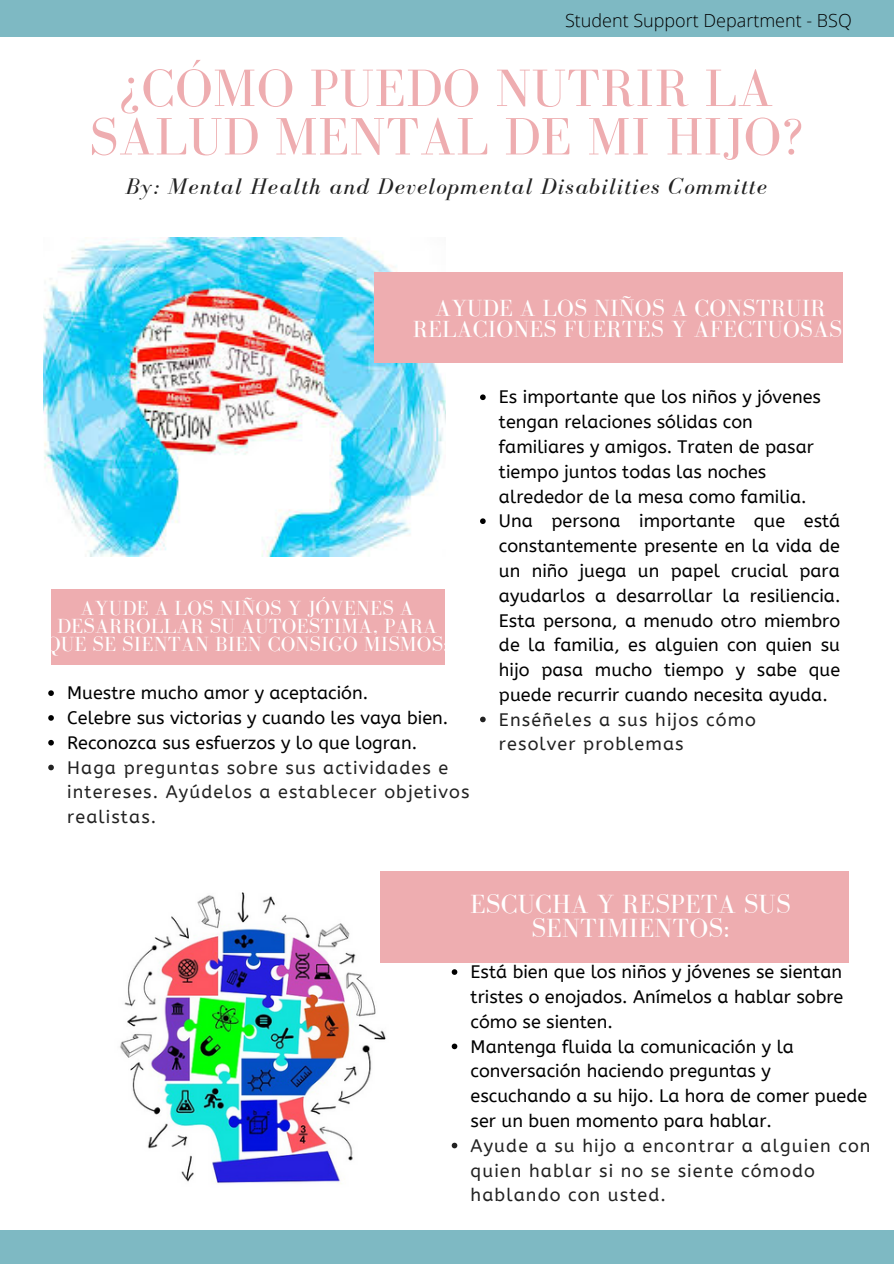
<style>
.page{position:relative;width:894px;height:1264px;background:#fff}
.page>*{position:absolute;margin:0;border:0;box-sizing:border-box;transform-origin:0 0}
.t1{font:54px/48.4px "Bodoni FLF";letter-spacing:.01em;color:#eeadb0;text-align:center}
.t2{font:27px/23.7px "Bodoni FLF";letter-spacing:.01em;color:#fff;text-align:center}
.t3{font:24px/21.5px "Bodoni FLF";letter-spacing:.01em;color:#fff;text-align:center}
.t4{font:italic 23.25px "Bodoni FLF";letter-spacing:.06em;color:#222}
.t5{font:21px/18px "Bodoni FLF";letter-spacing:.01em;color:#fff;text-align:center}
.t6{font:18px/24.8px "A Bee Zee";color:#000}
.t7{font:18px/24.8px "A Bee Zee";letter-spacing:.06em;color:#222}
.t8{font:300 18px "Open Sans";color:#000}
</style>
<div class="page">
<div style="left:0;top:1230px;width:893px;height:33px;background:#7eb9c3"></div>
<div style="left:0;top:0;width:893px;height:37px;background:#7eb9c3"></div>
<img style="left:44px;top:237px;width:401px;height:319px">
<img style="left:120px;top:892px;width:325px;height:292px">
<div style="left:374px;top:272px;width:468px;height:91px;background:#eeadb0"></div>
<div style="left:52px;top:589px;width:393px;height:75px;background:#eeadb0"></div>
<div style="left:379px;top:871px;width:469px;height:91px;background:#eeadb0"></div>
<svg style="left:480px;top:394px;width:5px;height:6px"></svg>
<svg style="left:480px;top:518px;width:5px;height:6px"></svg>
<svg style="left:480px;top:716px;width:5px;height:6px"></svg>
<svg style="left:48px;top:690px;width:6px;height:6px"></svg>
<svg style="left:48px;top:715px;width:6px;height:5px"></svg>
<svg style="left:48px;top:740px;width:6px;height:5px"></svg>
<svg style="left:48px;top:764px;width:6px;height:6px"></svg>
<svg style="left:451px;top:969px;width:6px;height:5px"></svg>
<svg style="left:451px;top:1043px;width:6px;height:6px"></svg>
<svg style="left:451px;top:1142px;width:6px;height:6px"></svg>
<p class="t8" style="left:565px;top:8px;width:288px">Student Support Department - BSQ</p>
<h1 class="t1" style="left:89px;top:64px;width:715px">¿CÓMO PUEDO NUTRIR LA<br>SALUD MENTAL DE MI HIJO?</h1>
<p class="t4" style="left:125px;top:174px;width:642px">By: Mental Health and Developmental Disabilities Committe</p>
<h3 class="t3" style="left:412px;top:297px;width:436px">AYUDE A LOS NIÑOS A CONSTRUIR<br>RELACIONES FUERTES Y AFECTUOSAS:</h3>
<p class="t5" style="left:46px;top:599px;width:403px">AYUDE A LOS NIÑOS Y JÓVENES A<br>DESARROLLAR SU AUTOESTIMA, PARA<br>QUE SE SIENTAN BIEN CONSIGO MISMOS:</p>
<p class="t6" style="left:67px;top:681px;width:382px">Muestre mucho amor y aceptación.<br>Celebre sus victorias y cuando les vaya bien.<br>Reconozca sus esfuerzos y lo que logran.</p>
<p class="t7" style="left:67px;top:755px;width:403px">Haga preguntas sobre sus actividades e intereses. Ayúdelos a establecer objetivos realistas.</p>
<p class="t6" style="left:499px;top:385px;width:343px">Es importante que los niños y jóvenes tengan relaciones sólidas con familiares y amigos. Traten de pasar tiempo juntos todas las noches alrededor de la mesa como familia.<br>Una persona importante que está constantemente presente en la vida de un niño juega un papel crucial para ayudarlos a desarrollar la resiliencia.<br>Esta persona, a menudo otro miembro de la familia, es alguien con quien su hijo pasa mucho tiempo y sabe que puede recurrir cuando necesita ayuda.</p>
<p class="t7" style="left:499px;top:707px;width:258px">Enséñeles a sus hijos cómo resolver problemas</p>
<h2 class="t2" style="left:470px;top:892px;width:322px">ESCUCHA Y RESPETA SUS<br>SENTIMIENTOS:</h2>
<p class="t6" style="left:470px;top:959px;width:398px">Está bien que los niños y jóvenes se sientan tristes o enojados. Anímelos a hablar sobre cómo se sienten.<br>Mantenga fluida la comunicación y la conversación haciendo preguntas y escuchando a su hijo. La hora de comer puede ser un buen momento para hablar.</p>
<p class="t7" style="left:470px;top:1133px;width:401px">Ayude a su hijo a encontrar a alguien con quien hablar si no se siente cómodo hablando con usted.</p>
</div>
